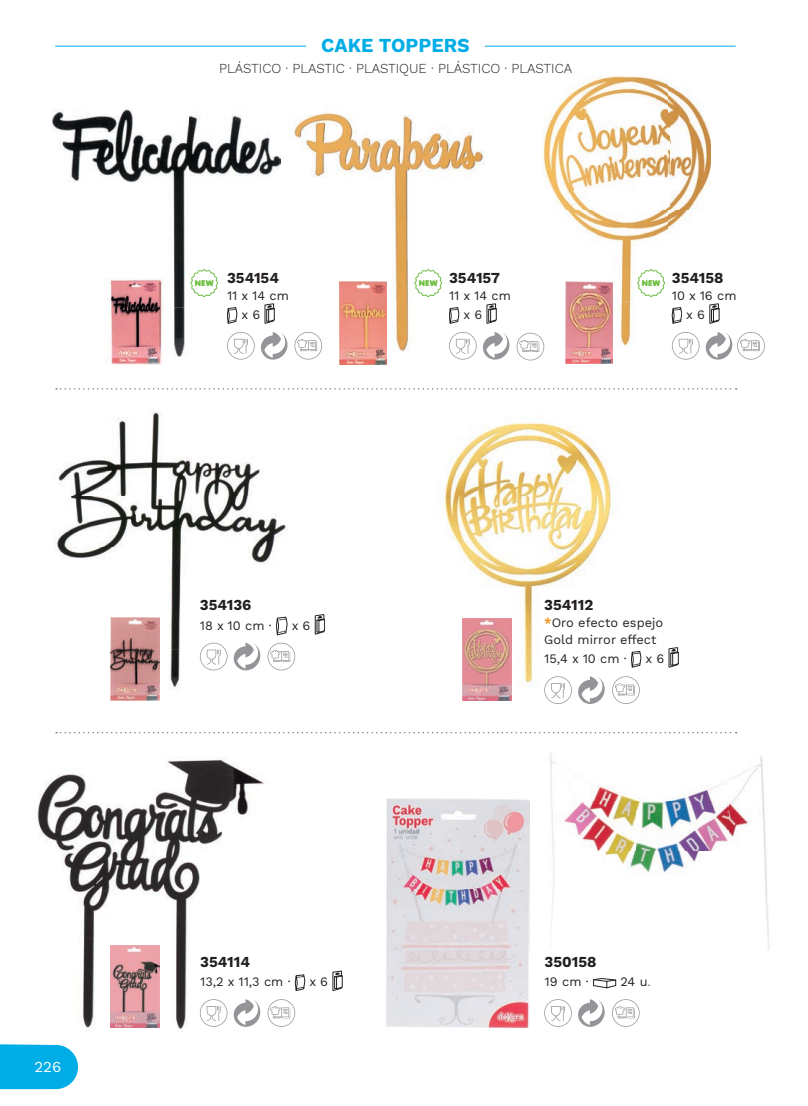
<style>
.page{position:relative;width:808px;height:1106px;background:#fff}
.page>*{position:absolute;margin:0;border:0;box-sizing:border-box;transform-origin:0 0}
.t1{font:700 19.5px "Work Sans";color:#00ade6}
.t2{font:700 15px "Work Sans";color:#231f20}
.t3{font:15px "Work Sans";color:#fff}
.t4{font:300 13.5px "Work Sans";color:#231f20}
.t5{font:12.75px/19.5px "Work Sans";color:#231f20}
.t6{font:900 7.95px "VAG Rounded Std";letter-spacing:.1em;color:#70be44}
.s1{font-weight:700;color:#f79727}
.s2{color:#6c6d70}
</style>
<div class="page">
<svg style="left:0;top:1044px;width:78px;height:45px;background:#13b3e7"></svg>
<img style="left:55px;top:45px;width:252px;height:2px">
<hr style="left:55px;top:46px;width:251px;height:1px;background:#00ade6">
<img style="left:484px;top:45px;width:252px;height:2px">
<hr style="left:485px;top:46px;width:251px;height:1px;background:#00ade6">
<img style="left:53px;top:110px;width:227px;height:247px">
<img style="left:103px;top:278px;width:63px;height:87px">
<img style="left:294px;top:112px;width:193px;height:240px">
<img style="left:543px;top:76px;width:168px;height:270px">
<img style="left:339px;top:282px;width:48px;height:83px">
<img style="left:565px;top:282px;width:48px;height:82px">
<img style="left:55px;top:411px;width:233px;height:289px">
<img style="left:111px;top:617px;width:49px;height:83px">
<img style="left:444px;top:423px;width:169px;height:266px">
<svg style="left:544px;top:676px;width:28px;height:28px"></svg>
<svg style="left:578px;top:676px;width:27px;height:28px"></svg>
<svg style="left:631px;top:651px;width:10px;height:16px"></svg>
<svg style="left:669px;top:647px;width:10px;height:20px"></svg>
<img style="left:463px;top:618px;width:49px;height:82px">
<img style="left:386px;top:798px;width:144px;height:229px">
<img style="left:550px;top:753px;width:219px;height:197px">
<img style="left:37px;top:757px;width:231px;height:274px">
<img style="left:110px;top:945px;width:49px;height:82px">
<svg style="left:56px;top:388px;width:681px;height:1px"></svg>
<svg style="left:56px;top:732px;width:681px;height:1px"></svg>
<svg style="left:544px;top:999px;width:28px;height:27px"></svg>
<svg style="left:578px;top:999px;width:27px;height:27px"></svg>
<svg style="left:593px;top:978px;width:23px;height:10px"></svg>
<svg style="left:612px;top:999px;width:28px;height:27px"></svg>
<svg style="left:200px;top:999px;width:27px;height:27px"></svg>
<svg style="left:234px;top:999px;width:26px;height:27px"></svg>
<svg style="left:295px;top:974px;width:10px;height:17px"></svg>
<svg style="left:332px;top:970px;width:11px;height:21px"></svg>
<svg style="left:268px;top:999px;width:27px;height:27px"></svg>
<svg style="left:200px;top:642px;width:27px;height:28px"></svg>
<svg style="left:234px;top:642px;width:26px;height:28px"></svg>
<svg style="left:276px;top:617px;width:11px;height:18px"></svg>
<svg style="left:315px;top:614px;width:10px;height:20px"></svg>
<svg style="left:268px;top:642px;width:27px;height:28px"></svg>
<svg style="left:227px;top:307px;width:10px;height:17px"></svg>
<svg style="left:265px;top:303px;width:10px;height:21px"></svg>
<svg style="left:190px;top:269px;width:28px;height:28px"></svg>
<svg style="left:227px;top:332px;width:28px;height:27px"></svg>
<svg style="left:261px;top:332px;width:26px;height:27px"></svg>
<svg style="left:294px;top:332px;width:28px;height:27px"></svg>
<svg style="left:449px;top:307px;width:10px;height:17px"></svg>
<svg style="left:487px;top:303px;width:10px;height:21px"></svg>
<svg style="left:414px;top:269px;width:28px;height:28px"></svg>
<svg style="left:449px;top:332px;width:28px;height:27px"></svg>
<svg style="left:483px;top:332px;width:26px;height:27px"></svg>
<svg style="left:517px;top:333px;width:27px;height:27px"></svg>
<svg style="left:672px;top:307px;width:10px;height:17px"></svg>
<svg style="left:709px;top:303px;width:10px;height:21px"></svg>
<svg style="left:637px;top:269px;width:28px;height:28px"></svg>
<svg style="left:672px;top:332px;width:27px;height:27px"></svg>
<svg style="left:706px;top:332px;width:59px;height:27px"></svg>
<svg style="left:612px;top:676px;width:28px;height:28px"></svg>
<p class="t3" style="left:35px;top:1058px;width:28px">226</p>
<h1 class="t1" style="left:321px;top:34px;width:150px">CAKE TOPPERS</h1>
<p class="t4" style="left:219px;top:61px;width:355px">PLÁSTICO · PLASTIC · PLASTIQUE · PLÁSTICO · PLASTICA</p>
<p class="t6" style="left:195px;top:278px;width:20px">NEW</p>
<p class="t2" style="left:227px;top:269px;width:53px">354154</p>
<p class="t5" style="left:241px;top:286px;width:49px;text-indent:-14px">11 x 14 cm x 6</p>
<p class="t6" style="left:419px;top:278px;width:20px">NEW</p>
<p class="t2" style="left:449px;top:269px;width:53px">354157</p>
<p class="t5" style="left:463px;top:286px;width:49px;text-indent:-14px">11 x 14 cm x 6</p>
<p class="t6" style="left:642px;top:278px;width:20px">NEW</p>
<p class="t2" style="left:672px;top:269px;width:53px">354158</p>
<p class="t5" style="left:686px;top:286px;width:52px;text-indent:-14px">10 x 16 cm x 6</p>
<p class="t2" style="left:200px;top:596px;width:53px">354136</p>
<p class="t5" style="left:200px;top:616px;width:73px">18 x 10 cm ·</p>
<p class="t5" style="left:292px;top:616px;width:20px">x 6</p>
<p class="t2" style="left:544px;top:596px;width:51px">354112</p>
<p class="t5" style="left:544px;top:615px;width:120px;line-height:16.5px"><span class="s1">*</span>Oro efecto espejo<br>Gold mirror effect</p>
<p class="t5" style="left:544px;top:649px;width:84px">15,4 x 10 cm ·</p>
<p class="t5" style="left:645px;top:649px;width:20px">x 6</p>
<p class="t2" style="left:200px;top:953px;width:51px">354114</p>
<p class="t5" style="left:200px;top:972px;width:92px">13,2 x 11,3 cm ·</p>
<p class="t5" style="left:309px;top:972px;width:20px">x 6</p>
<p class="t2" style="left:545px;top:953px;width:54px">350158</p>
<p class="t5" style="left:545px;top:972px;width:46px">19 cm ·</p>
<p class="t5" style="left:620px;top:972px;width:32px">24 u<span class="s2">.</span></p>
</div>
